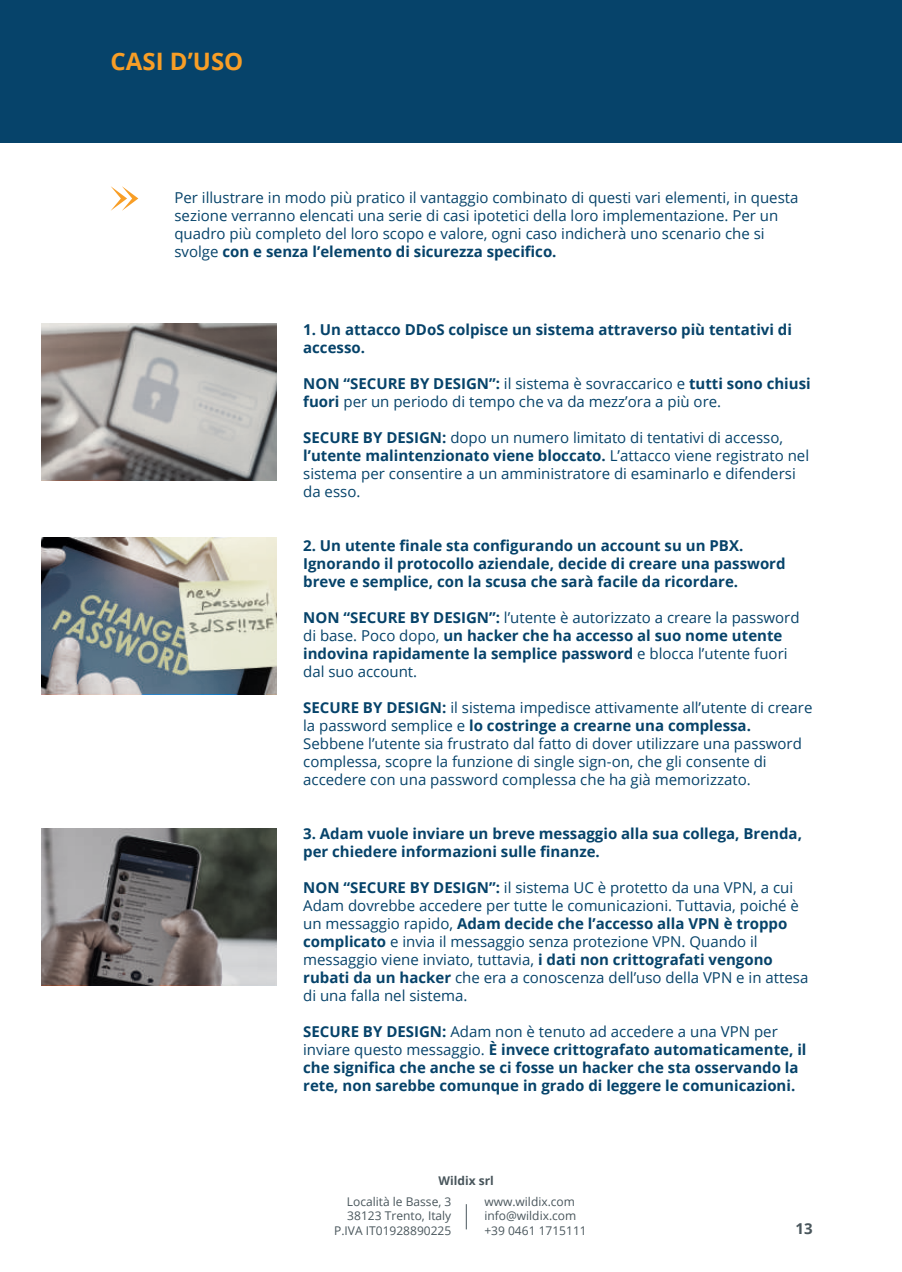
<style>
.page{position:relative;width:902px;height:1272px;background:#fff}
.page>*{position:absolute;margin:0;border:0;box-sizing:border-box;transform-origin:0 0}
.t1{font:700 24px "Open Sans";color:#f89e26}
.t2{font:15px/18px "Open Sans";color:#06436a}
.t3{font:700 15px/18px "Open Sans";color:#06436a}
.t4{font:700 15px "Open Sans";color:#49565c}
.t5{font:12px/14.4px "Open Sans";color:#49565c;text-align:right}
.t6{font:700 12px "Open Sans";color:#49565c}
.s1{font-weight:700}
.s2{font-weight:400}
</style>
<div class="page">
<svg style="left:466px;top:1204px;width:1px;height:25px"></svg>
<div style="left:0;top:0;width:901px;height:143px;background:#06436a"></div>
<svg style="left:111px;top:186px;width:27px;height:25px"></svg>
<svg style="left:41px;top:323px;width:235px;height:157px"></svg>
<svg style="left:41px;top:537px;width:235px;height:157px"></svg>
<svg style="left:41px;top:828px;width:235px;height:157px"></svg>
<h1 class="t1" style="left:111px;top:44px;width:134px">CASI D’USO</h1>
<p class="t2" style="left:174px;top:188px;width:625px">Per illustrare in modo più pratico il vantaggio combinato di questi vari elementi, in questa sezione verranno elencati una serie di casi ipotetici della loro implementazione. Per un quadro più completo del loro scopo e valore, ogni caso indicherà uno scenario che si svolge <span class="s1">con e senza l’elemento di sicurezza specifico.</span></p>
<p class="t3" style="left:303px;top:320px;width:490px">1. Un attacco DDoS colpisce un sistema attraverso più tentativi di accesso.</p>
<p class="t2" style="left:303px;top:374px;width:509px"><span class="s1">NON “SECURE BY DESIGN”:</span> il sistema è sovraccarico e <span class="s1">tutti sono chiusi fuori</span> per un periodo di tempo che va da mezz’ora a più ore.</p>
<p class="t2" style="left:303px;top:428px;width:507px"><span class="s1">SECURE BY DESIGN:</span> dopo un numero limitato di tentativi di accesso, <span class="s1">l’utente malintenzionato viene bloccato.</span> L’attacco viene registrato nel sistema per consentire a un amministratore di esaminarlo e difendersi da esso.</p>
<p class="t3" style="left:303px;top:536px;width:484px">2. Un utente finale sta configurando un account su un PBX.<br>Ignorando il protocollo aziendale, decide di creare una password breve e semplice, con la scusa che sarà facile da ricordare.</p>
<p class="t3" style="left:303px;top:608px;width:498px">NON “SECURE BY DESIGN”: <span class="s2">l’utente è autorizzato a creare la password di base. Poco dopo,</span> un hacker che ha accesso al suo nome utente indovina rapidamente la semplice password <span class="s2">e blocca l’utente fuori dal suo account.</span></p>
<p class="t2" style="left:303px;top:698px;width:510px"><span class="s1">SECURE BY DESIGN:</span> il sistema impedisce attivamente all’utente di creare la password semplice e <span class="s1">lo costringe a crearne una complessa.<br></span>Sebbene l’utente sia frustrato dal fatto di dover utilizzare una password complessa, scopre la funzione di single sign-on, che gli consente di accedere con una password complessa che ha già memorizzato.</p>
<p class="t3" style="left:303px;top:824px;width:500px">3. Adam vuole inviare un breve messaggio alla sua collega, Brenda, per chiedere informazioni sulle finanze.</p>
<p class="t2" style="left:303px;top:878px;width:506px"><span class="s1">NON “SECURE BY DESIGN”:</span> il sistema UC è protetto da una VPN, a cui Adam dovrebbe accedere per tutte le comunicazioni. Tuttavia, poiché è un messaggio rapido, <span class="s1">Adam decide che l’accesso alla VPN è troppo complicato</span> e invia il messaggio senza protezione VPN. Quando il messaggio viene inviato, tuttavia, <span class="s1">i dati non crittografati vengono rubati da un hacker</span> che era a conoscenza dell’uso della VPN e in attesa di una falla nel sistema.</p>
<p class="t3" style="left:303px;top:1022px;width:504px">SECURE BY DESIGN: <span class="s2">Adam non è tenuto ad accedere a una VPN per inviare questo messaggio.</span> È invece crittografato automaticamente, il che significa che anche se ci fosse un hacker che sta osservando la rete, non sarebbe comunque in grado di leggere le comunicazioni.</p>
<p class="t6" style="left:438px;top:1171px;width:57px">Wildix srl</p>
<p class="t5" style="left:334px;top:1193px;width:119px">Località le Basse, 3<br>38123 Trento, Italy<br>P.IVA IT01928890225</p>
<p class="t5" style="left:484px;top:1193px;width:104px;text-align:left">www.wildix.com info@wildix.com +39 0461 1715111</p>
<p class="t4" style="left:795px;top:1217px;width:19px">13</p>
</div>
